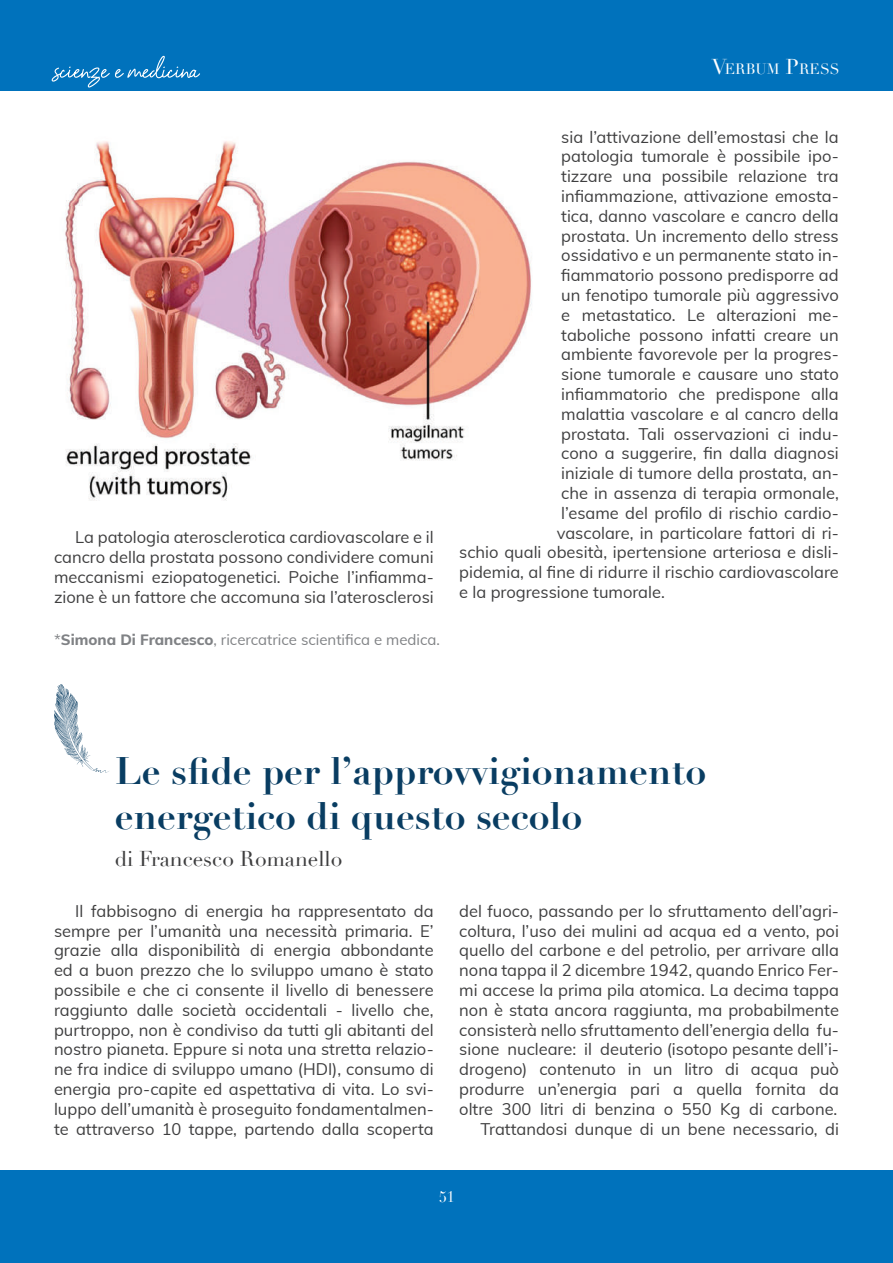
<style>
.page{position:relative;width:893px;height:1263px;background:#fff}
.page>*{position:absolute;margin:0;border:0;box-sizing:border-box;transform-origin:0 0}
.t1{font:700 37.5px/45px "Didot";color:#093d62}
.t2{font:21px "Didot";color:#3e3e3f}
.t3{font:16.5px/19.8px "Muli";color:#3e3e3f;text-align:justify}
.t4{font:15px "Muli";color:#808285}
.t5{font:15px "Didot";color:#fff}
.t6{font:14.7px "Didot";color:#fff}
.s1{font-size:21px}
.s2{font-weight:800}
</style>
<div class="page">
<div style="left:0;top:0;width:893px;height:90px;background:#0072bc"></div>
<div style="left:0;top:1170px;width:893px;height:93px;background:#0072bc"></div>
<img style="left:65px;top:141px;width:467px;height:360px">
<svg style="left:54px;top:684px;width:55px;height:89px"></svg>
<svg style="left:51px;top:56px;width:149px;height:32px"></svg>
<p class="t6" style="left:712px;top:60px;width:129px"><span class="s1">V</span>ERBUM <span class="s1">P</span>RESS</p>
<p class="t3" style="left:54px;top:526px;width:381px;text-indent:21px">La patologia aterosclerotica cardiovascolare e il cancro della prostata possono condividere comuni meccanismi eziopatogenetici. Poiche l’infiamma&shy;zione è un fattore che accomuna sia l’aterosclerosi</p>
<p class="t4" style="left:54px;top:629px;width:387px">*<span class="s2">Simona Di Francesco</span>, ricercatrice scientifica e medica.</p>
<p class="t3" style="left:561px;top:126px;width:279px">sia l’attivazione dell’emostasi che la</p>
<p class="t3" style="left:561px;top:146px;width:279px">patologia tumorale è possibile ipo-</p>
<p class="t3" style="left:561px;top:166px;width:279px">tizzare una possibile relazione tra</p>
<p class="t3" style="left:561px;top:185px;width:279px">infiammazione, attivazione emosta-</p>
<p class="t3" style="left:561px;top:205px;width:279px">tica, danno vascolare e cancro della</p>
<p class="t3" style="left:561px;top:225px;width:279px">prostata. Un incremento dello stress</p>
<p class="t3" style="left:561px;top:245px;width:279px">ossidativo e un permanente stato in-</p>
<p class="t3" style="left:561px;top:265px;width:279px">fiammatorio possono predisporre ad</p>
<p class="t3" style="left:561px;top:284px;width:279px">un fenotipo tumorale più aggressivo</p>
<p class="t3" style="left:561px;top:304px;width:279px">e metastatico. Le alterazioni me-</p>
<p class="t3" style="left:561px;top:324px;width:279px">taboliche possono infatti creare un</p>
<p class="t3" style="left:561px;top:344px;width:279px">ambiente favorevole per la progres-</p>
<p class="t3" style="left:561px;top:364px;width:279px">sione tumorale e causare uno stato</p>
<p class="t3" style="left:561px;top:383px;width:279px">infiammatorio che predispone alla</p>
<p class="t3" style="left:561px;top:403px;width:279px">malattia vascolare e al cancro della</p>
<p class="t3" style="left:561px;top:423px;width:279px">prostata. Tali osservazioni ci indu-</p>
<p class="t3" style="left:561px;top:443px;width:279px">cono a suggerire, fin dalla diagnosi</p>
<p class="t3" style="left:561px;top:463px;width:279px">iniziale di tumore della prostata, an-</p>
<p class="t3" style="left:561px;top:482px;width:279px">che in assenza di terapia ormonale,</p>
<p class="t3" style="left:561px;top:502px;width:279px">l’esame del profilo di rischio cardio-</p>
<p class="t3" style="left:557px;top:522px;width:283px">vascolare, in particolare fattori di ri-</p>
<p class="t3" style="left:459px;top:542px;width:381px">schio quali obesità, ipertensione arteriosa e disli-</p>
<p class="t3" style="left:459px;top:562px;width:381px">pidemia, al fine di ridurre il rischio cardiovascolare</p>
<p class="t3" style="left:459px;top:581px;width:207px">e la progressione tumorale.</p>
<h1 class="t1" style="left:115px;top:749px;width:593px">Le sfide per l’approvvigionamento energetico di questo secolo</h1>
<p class="t2" style="left:115px;top:846px;width:229px">di Francesco Romanello</p>
<p class="t3" style="left:54px;top:900px;width:381px;text-indent:21px">Il fabbisogno di energia ha rappresentato da sempre per l’umanità una necessità primaria. E’ grazie alla disponibilità di energia abbondante ed a buon prezzo che lo sviluppo umano è stato possibile e che ci consente il livello di benessere raggiunto dalle società occidentali - livello che, purtroppo, non è condiviso da tutti gli abitanti del nostro pianeta. Eppure si nota una stretta relazio&shy;ne fra indice di sviluppo umano (HDI), consumo di energia pro-capite ed aspettativa di vita. Lo svi&shy;luppo dell’umanità è proseguito fondamentalmen&shy;te attraverso 10 tappe, partendo dalla scoperta</p>
<p class="t3" style="left:459px;top:900px;width:381px;text-align:right">del fuoco, passando per lo sfruttamento dell’agri&shy;coltura, l’uso dei mulini ad acqua ed a vento, poi quello del carbone e del petrolio, per arrivare alla nona tappa il 2 dicembre 1942, quando Enrico Fer&shy;mi accese la prima pila atomica. La decima tappa non è stata ancora raggiunta, ma probabilmente consisterà nello sfruttamento dell’energia della fu&shy;sione nucleare: il deuterio (isotopo pesante dell’i&shy;drogeno) contenuto in un litro di acqua può produrre un’energia pari a quella fornita da oltre 300 litri di benzina o 550 Kg di carbone.<br>Trattandosi dunque di un bene necessario, di</p>
<p class="t5" style="left:439px;top:1188px;width:17px">51</p>
</div>
